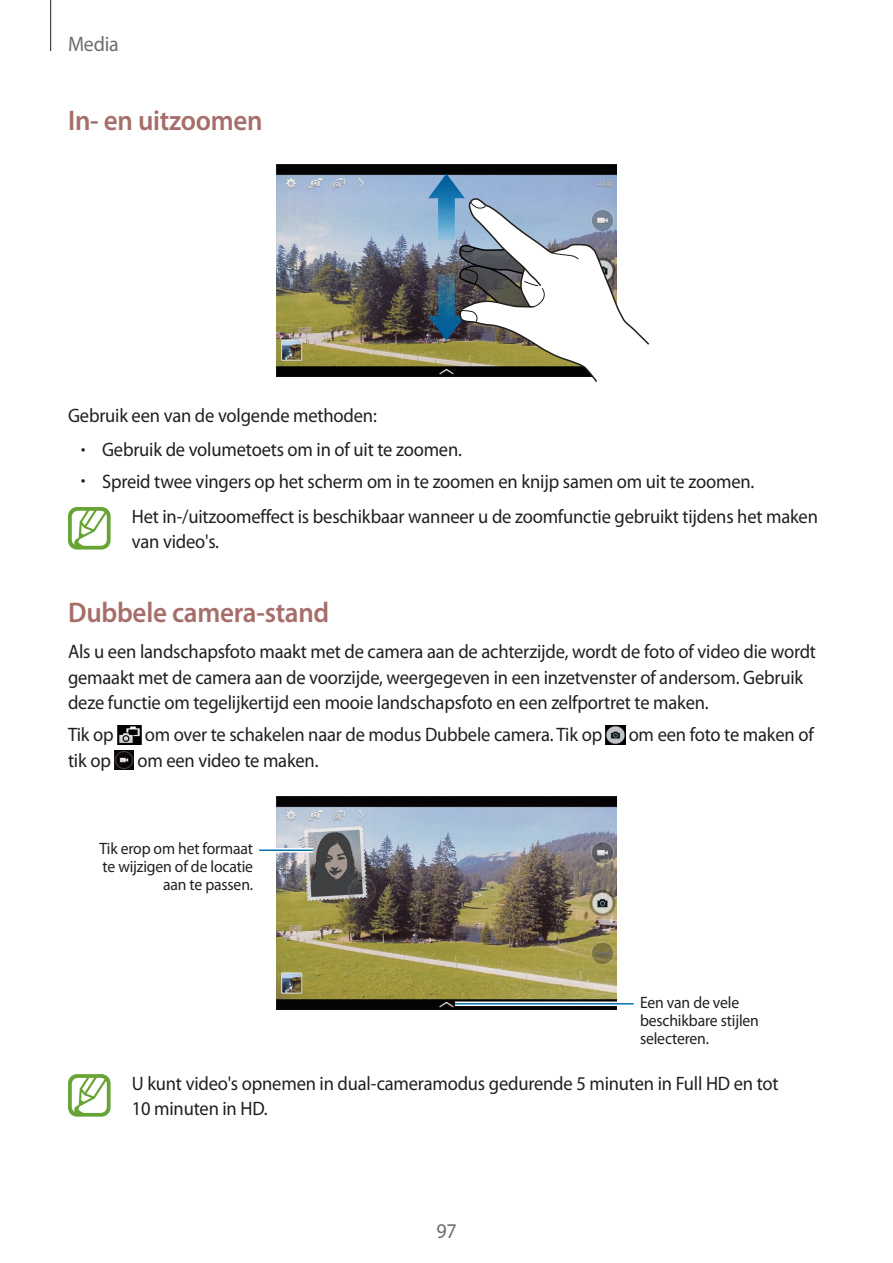
<style>
.page{position:relative;width:893px;height:1263px;background:#fff}
.page>*{position:absolute;margin:0;border:0;box-sizing:border-box;transform-origin:0 0}
.t1{font:600 28.5px "Myriad Pro";letter-spacing:-.01em;color:#a66e6a;scale:.95 1}
.t2{font:21px "Myriad Pro";letter-spacing:-.01em;color:#6c6d70;scale:.95 1}
.t3{font:19.5px/25.5px "Myriad Pro";letter-spacing:-.01em;color:#231f20;scale:.95 1}
.t4{font:16.5px/18px "Myriad Pro";letter-spacing:-.01em;color:#231f20;text-align:right;scale:.95 1}
.s1{font-weight:300}
</style>
<div class="page">
<hr style="left:50px;top:0;width:1px;height:51px;background:#231f20">
<img style="left:276px;top:164px;width:340px;height:213px">
<svg style="left:428px;top:174px;width:37px;height:66px;background:#629bc5"></svg>
<svg style="left:428px;top:274px;width:29px;height:67px;background:#34576f"></svg>
<svg style="left:457px;top:197px;width:193px;height:185px"></svg>
<svg style="left:68px;top:507px;width:43px;height:42px"></svg>
<img style="left:117px;top:725px;width:24px;height:19px">
<img style="left:606px;top:725px;width:19px;height:19px">
<img style="left:114px;top:751px;width:20px;height:19px">
<img style="left:276px;top:797px;width:340px;height:212px">
<hr style="left:259px;top:848px;width:54px;height:4px;background:#fff">
<hr style="left:259px;top:849px;width:54px;height:2px;background:#0073ae">
<svg style="left:455px;top:1001px;width:179px;height:5px"></svg>
<hr style="left:455px;top:1003px;width:179px;height:1px;background:#0073ae">
<svg style="left:68px;top:1074px;width:43px;height:43px"></svg>
<p class="t2" style="left:68px;top:31px;width:55px">Media</p>
<h1 class="t1" style="left:68px;top:102px;width:206px">In- en uitzoomen</h1>
<p class="t3" style="left:68px;top:402px;width:327px">Gebruik een van de volgende methoden:</p>
<p class="t3" style="left:81px;top:436px;width:403px"><span class="s1">•</span> Gebruik de volumetoets om in of uit te zoomen.</p>
<p class="t3" style="left:132px;top:464px;width:724px;line-height:35px;text-indent:-51px"><span class="s1">•</span> Spreid twee vingers op het scherm om in te zoomen en knijp samen om uit te zoomen.<br>Het in-/uitzoomeffect is beschikbaar wanneer u de zoomfunctie gebruikt tijdens het maken</p>
<p class="t3" style="left:132px;top:529px;width:93px">van video's.</p>
<h1 class="t1" style="left:68px;top:595px;width:277px">Dubbele camera-stand</h1>
<p class="t3" style="left:68px;top:639px;width:789px">Als u een landschapsfoto maakt met de camera aan de achterzijde, wordt de foto of video die wordt gemaakt met de camera aan de voorzijde, weergegeven in een inzetvenster of andersom. Gebruik deze functie om tegelijkertijd een mooie landschapsfoto en een zelfportret te maken.</p>
<p class="t3" style="left:68px;top:722px;width:50px">Tik op</p>
<p class="t3" style="left:145px;top:722px;width:483px">om over te schakelen naar de modus Dubbele camera. Tik op</p>
<p class="t3" style="left:629px;top:722px;width:196px">om een foto te maken of</p>
<p class="t3" style="left:68px;top:747px;width:47px">tik op</p>
<p class="t3" style="left:137px;top:747px;width:192px">om een video te maken.</p>
<p class="t4" style="left:99px;top:839px;width:163px">Tik erop om het formaat te wijzigen of de locatie aan te passen.</p>
<p class="t4" style="left:640px;top:994px;width:127px;text-align:left">Een van de vele beschikbare stijlen selecteren.</p>
<p class="t3" style="left:132px;top:1070px;width:682px">U kunt video's opnemen in dual-cameramodus gedurende 5 minuten in Full HD en tot<br>10 minuten in HD.</p>
<p class="t2" style="left:436px;top:1218px;width:23px">97</p>
</div>
